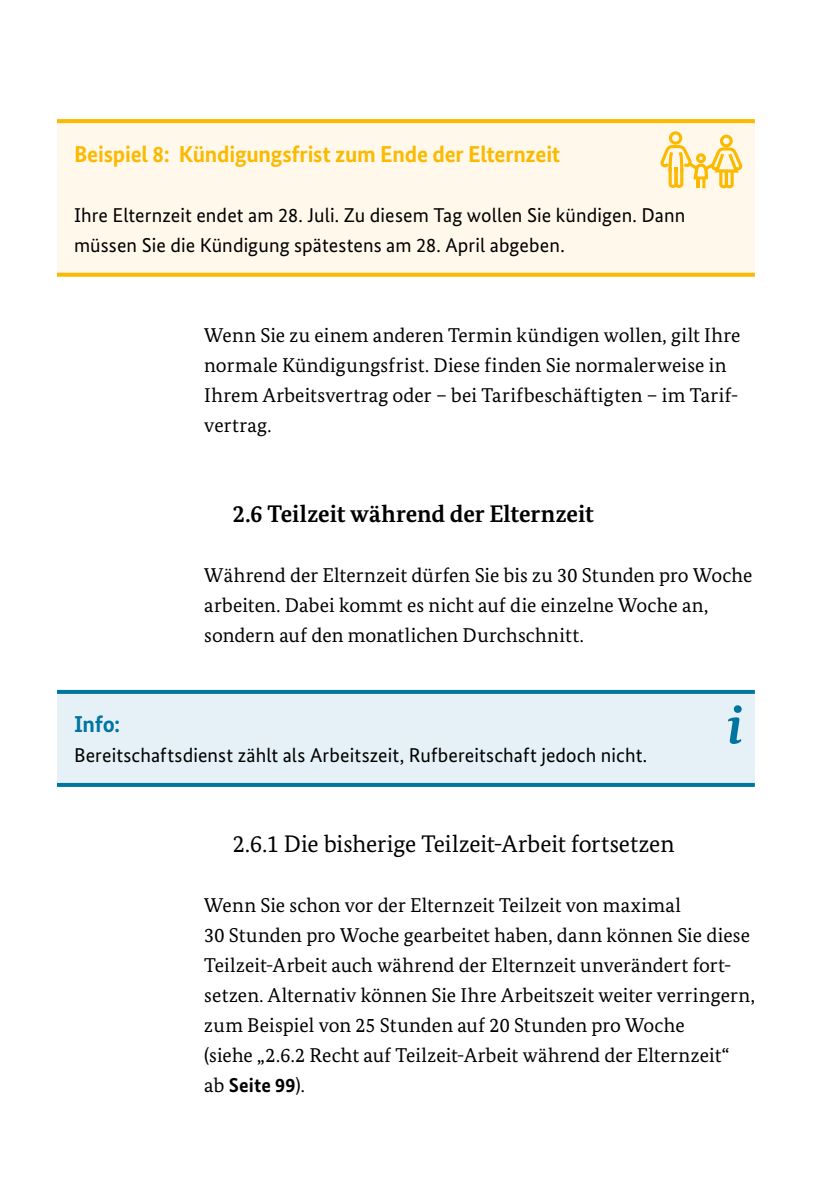
<style>
.page{position:relative;width:840px;height:1191px;background:#fff}
.page>*{position:absolute;margin:0;border:0;box-sizing:border-box;transform-origin:0 0}
.t1{font:24px "Bundes Serif";letter-spacing:-.005em;color:#000}
.t2{font:700 24px "Bundes Serif";letter-spacing:-.005em;color:#000}
.t3{font:700 23px "Bundes Sans";letter-spacing:-.01em;color:#fbb900}
.t4{font:700 23px "Bundes Sans";color:#0075a0}
.t5{font:20px/30px "Bundes Serif";letter-spacing:.005em;color:#000}
.t6{font:20px/30px "Bundes Sans";letter-spacing:.005em;color:#000}
.s1{font-family:"Bundes Sans";font-weight:700}
</style>
<div class="page">
<div style="left:57px;top:121px;width:697px;height:154px;background:#fff8eb"></div>
<svg style="left:57px;top:119px;width:697px;height:4px;background:#fbba06"></svg>
<svg style="left:57px;top:273px;width:697px;height:4px;background:#fbbd10"></svg>
<div style="left:57px;top:692px;width:697px;height:93px;background:#e5f0f7"></div>
<svg style="left:57px;top:690px;width:697px;height:4px;background:#0577a1"></svg>
<svg style="left:57px;top:783px;width:697px;height:4px;background:#0477a1"></svg>
<svg style="left:660px;top:131px;width:82px;height:57px"></svg>
<svg style="left:701px;top:178px;width:4px;height:10px"></svg>
<svg style="left:728px;top:705px;width:13px;height:39px"></svg>
<p class="t3" style="left:74px;top:140px;width:487px">Beispiel 8: Kündigungsfrist zum Ende der Elternzeit</p>
<p class="t6" style="left:74px;top:200px;width:612px">Ihre Elternzeit endet am 28. Juli. Zu diesem Tag wollen Sie kündigen. Dann müssen Sie die Kündigung spätestens am 28. April abgeben.</p>
<p class="t5" style="left:204px;top:320px;width:537px">Wenn Sie zu einem anderen Termin kündigen wollen, gilt Ihre normale Kündigungsfrist. Diese finden Sie normalerweise in Ihrem Arbeitsvertrag oder – bei Tarifbeschäftigten – im Tarif&shy;vertrag.</p>
<h2 class="t2" style="left:232px;top:499px;width:362px">2.6 Teilzeit während der Elternzeit</h2>
<p class="t5" style="left:204px;top:560px;width:549px">Während der Elternzeit dürfen Sie bis zu 30 Stunden pro Woche arbeiten. Dabei kommt es nicht auf die einzelne Woche an, sondern auf den monatlichen Durchschnitt.</p>
<p class="t4" style="left:74px;top:710px;width:48px">Info:</p>
<p class="t6" style="left:74px;top:740px;width:574px">Bereitschaftsdienst zählt als Arbeitszeit, Rufbereitschaft jedoch nicht.</p>
<h3 class="t1" style="left:232px;top:829px;width:443px">2.6.1 Die bisherige Teilzeit-Arbeit fortsetzen</h3>
<p class="t5" style="left:204px;top:890px;width:551px">Wenn Sie schon vor der Elternzeit Teilzeit von maximal<br>30 Stunden pro Woche gearbeitet haben, dann können Sie diese Teilzeit-Arbeit auch während der Elternzeit unverändert fort&shy;setzen. Alternativ können Sie Ihre Arbeitszeit weiter verringern, zum Beispiel von 25 Stunden auf 20 Stunden pro Woche<br>(siehe „2.6.2 Recht auf Teilzeit-Arbeit während der Elternzeit“<br>ab <span class="s1">Seite 99</span>).</p>
</div>
